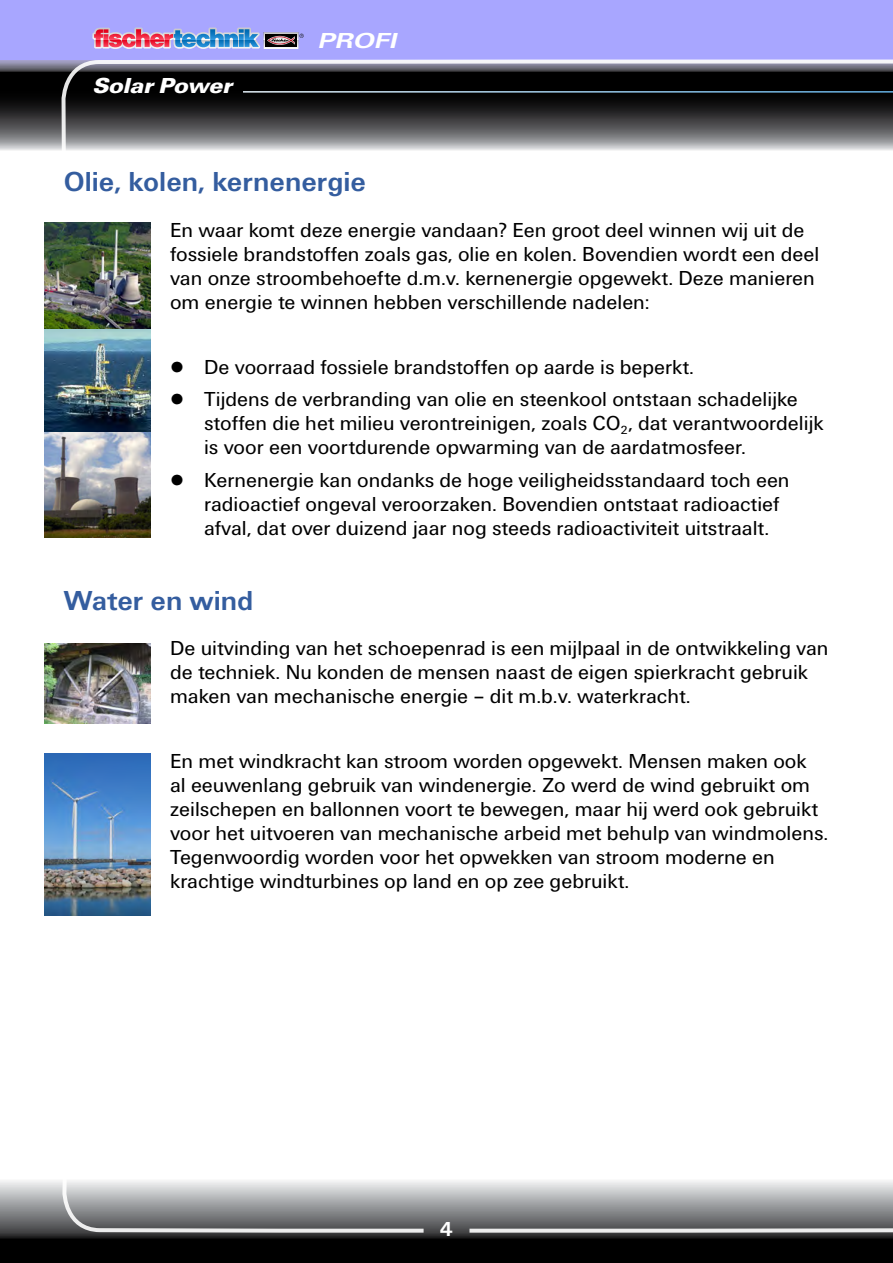
<style>
.page{position:relative;width:893px;height:1263px;background:#fff}
.page>*{position:absolute;margin:0;border:0;box-sizing:border-box;transform-origin:0 0}
.t1{font:700 28.5px "Fi We";color:#345d9f}
.t2{font:italic 900 22.5px "Fi We";color:#fff;scale:1.1 1}
.t3{font:italic 700 22.5px "Fi We";color:#fff;scale:1.3 1}
.t4{font:21px/24px "Fi We";color:#000}
.t5{font:700 21px "Fi We";color:#fff}
.s1{font-weight:700}
</style>
<div class="page">
<svg style="left:0;top:1181px;width:893px;height:82px;background:#212222"></svg>
<svg style="left:0;top:60px;width:60px;height:90px;background:#424145"></svg>
<div style="left:0;top:0;width:893px;height:60px;background:#a8a6ff"></div>
<svg style="left:298px;top:34px;width:6px;height:12px"></svg>
<svg style="left:92px;top:28px;width:168px;height:21px"></svg>
<svg style="left:264px;top:32px;width:34px;height:17px"></svg>
<svg style="left:60px;top:59px;width:833px;height:91px;background:#48484c"></svg>
<hr style="left:243px;top:91px;width:650px;height:2px;background:#fff">
<svg style="left:60px;top:1181px;width:368px;height:63px;background:#8a8b8d"></svg>
<svg style="left:465px;top:1181px;width:428px;height:63px;background:#8a8b8d"></svg>
<img style="left:45px;top:223px;width:106px;height:315px">
<img style="left:44px;top:643px;width:107px;height:80px">
<img style="left:44px;top:753px;width:107px;height:162px">
<p class="t2" style="left:92px;top:73px;width:134px">SolarPower</p>
<p class="t3" style="left:317px;top:28px;width:67px">PROFI</p>
<h1 class="t1" style="left:64px;top:166px;width:304px">Olie, kolen, kernenergie</h1>
<p class="t4" style="left:170px;top:218px;width:651px">En waar komt deze energie vandaan? Een groot deel winnen wij uit de fossiele brandstoffen zoals gas, olie en kolen. Bovendien wordt een deel van onze stroombehoefte d.m.v. kernenergie opgewekt. Deze manieren om energie te winnen hebben verschillende nadelen:</p>
<p class="t4" style="left:170px;top:351px;width:629px;line-height:32.5px"><span class="s1">▯</span> De voorraad fossiele brandstoffen op aarde is beperkt.<br><span class="s1">▯</span> Tijdens de verbranding van olie en steenkool ontstaan schadelijke</p>
<p class="t4" style="left:204px;top:412px;width:621px">stoffen die het milieu verontreinigen, zoals CO<sub>2</sub>, dat verantwoordelijk is voor een voortdurende opwarming van de aardatmosfeer.</p>
<p class="t4" style="left:204px;top:468px;width:587px;text-indent:-34px"><span class="s1">▯</span> Kernenergie kan ondanks de hoge veiligheidsstandaard toch een radioactief ongeval veroorzaken. Bovendien ontstaat radioactief afval, dat over duizend jaar nog steeds radioactiviteit uitstraalt.</p>
<h1 class="t1" style="left:64px;top:584px;width:191px">Water en wind</h1>
<p class="t4" style="left:170px;top:636px;width:660px">De uitvinding van het schoepenrad is een mijlpaal in de ontwikkeling van de techniek. Nu konden de mensen naast de eigen spierkracht gebruik maken van mechanische energie – dit m.b.v. waterkracht.</p>
<p class="t4" style="left:170px;top:749px;width:660px">En met windkracht kan stroom worden opgewekt. Mensen maken ook<br>al eeuwenlang gebruik van windenergie. Zo werd de wind gebruikt om zeilschepen en ballonnen voort te bewegen, maar hij werd ook gebruikt voor het uitvoeren van mechanische arbeid met behulp van windmolens.<br>Tegenwoordig worden voor het opwekken van stroom moderne en krachtige windturbines op land en op zee gebruikt.</p>
<p class="t5" style="left:440px;top:1217px;width:15px">4</p>
</div>
